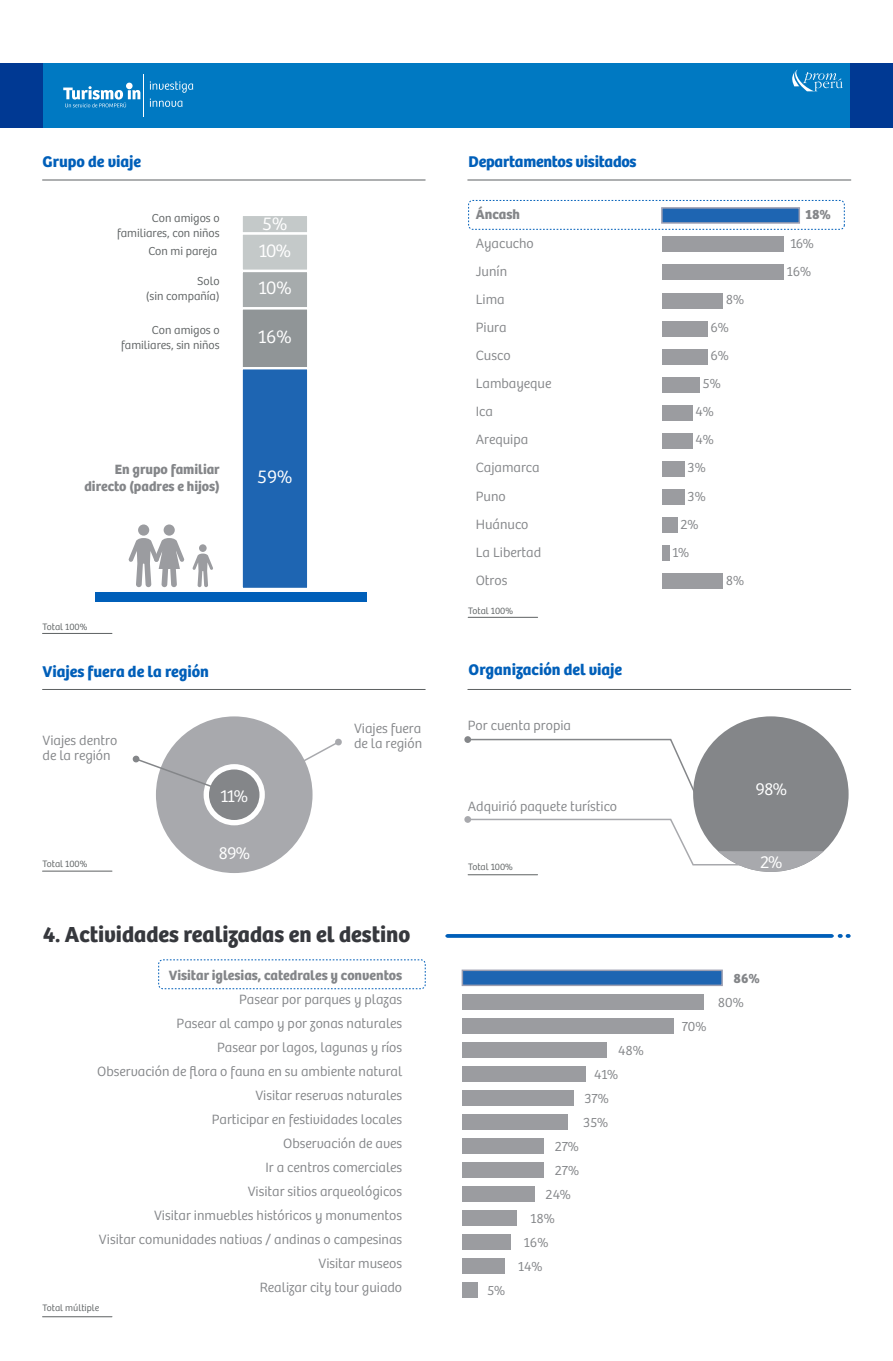
<style>
.page{position:relative;width:893px;height:1361px;background:#fff}
.page>*{position:absolute;margin:0;border:0;box-sizing:border-box;transform-origin:0 0}
.t1{font:700 22.5px "Bree";color:#36383d}
.t2{font:300 19.2px "Bree";letter-spacing:-.005em;color:#fff}
.t3{font:300 18px "Bree";color:#fff}
.t4{font:700 16.05px "Bree";color:#005fb9}
.t5{font:300 13.95px/24px "Bree";color:#848689;text-align:right}
.t6{font:700 13.95px/16.8px "Bree";color:#848689;text-align:right}
.t7{font:300 12px/15px "Bree";color:#5d6162;text-align:right}
.t8{font:300 9.6px "Bree";color:#5d6162}
</style>
<div class="page">
<div style="left:0;top:63px;width:893px;height:65px;background:#0079c2"></div>
<svg style="left:792px;top:70px;width:51px;height:21px"></svg>
<div style="left:0;top:63px;width:43px;height:65px;background:#003993"></div>
<div style="left:850px;top:63px;width:43px;height:65px;background:#003993"></div>
<svg style="left:150px;top:81px;width:43px;height:12px"></svg>
<svg style="left:150px;top:99px;width:32px;height:8px"></svg>
<hr style="left:144px;top:74px;width:1px;height:43px;background:#fff">
<div style="left:126px;top:83px;width:7px;height:6px;background:#fff;border-radius:50%"></div>
<svg style="left:63px;top:86px;width:77px;height:21px"></svg>
<div style="left:156px;top:716px;width:157px;height:157px;background:#a8a9ad;border-radius:50%"></div>
<hr style="left:43px;top:689px;width:382px;height:1px;background:#5d6162">
<hr style="left:43px;top:871px;width:69px;height:1px;background:#5d6162">
<div style="left:206px;top:767px;width:56px;height:55px;background:#848689;border-radius:50%"></div>
<div style="left:204px;top:764px;width:61px;height:61px;border:5px solid #fff;border-radius:50%"></div>
<svg style="left:132px;top:755px;width:104px;height:41px"></svg>
<svg style="left:291px;top:738px;width:51px;height:31px"></svg>
<hr style="left:468px;top:617px;width:70px;height:1px;background:#5d6162">
<hr style="left:468px;top:180px;width:383px;height:1px;background:#5d6162">
<div style="left:661px;top:207px;width:139px;height:17px;background:#1e65b2;border:2px solid #9c9eb1"></div>
<div style="left:662px;top:237px;width:122px;height:15px;background:#9b9ca0"></div>
<div style="left:662px;top:265px;width:122px;height:15px;background:#9b9ca0"></div>
<div style="left:662px;top:293px;width:61px;height:15px;background:#9b9ca0"></div>
<div style="left:662px;top:321px;width:46px;height:15px;background:#9b9ca0"></div>
<div style="left:662px;top:349px;width:46px;height:15px;background:#9b9ca0"></div>
<div style="left:662px;top:377px;width:38px;height:15px;background:#9b9ca0"></div>
<div style="left:662px;top:405px;width:31px;height:15px;background:#9b9ca0"></div>
<div style="left:662px;top:433px;width:31px;height:15px;background:#9b9ca0"></div>
<div style="left:662px;top:461px;width:23px;height:15px;background:#9b9ca0"></div>
<div style="left:662px;top:489px;width:23px;height:15px;background:#9b9ca0"></div>
<div style="left:662px;top:517px;width:16px;height:16px;background:#9b9ca0"></div>
<div style="left:662px;top:546px;width:8px;height:15px;background:#9b9ca0"></div>
<div style="left:662px;top:574px;width:61px;height:15px;background:#9b9ca0"></div>
<div style="left:468px;top:200px;width:377px;height:30px;border:1px dashed #005fb9;border-radius:4px"></div>
<hr style="left:43px;top:180px;width:382px;height:1px;background:#5d6162">
<hr style="left:43px;top:633px;width:69px;height:1px;background:#5d6162">
<div style="left:240px;top:214px;width:69px;height:21px;background:#c4c9c9;border:2px solid #fff"></div>
<div style="left:240px;top:232px;width:69px;height:40px;background:#c4c9c9;border:2px solid #fff"></div>
<div style="left:240px;top:270px;width:69px;height:39px;background:#a6abac;border:2px solid #fff"></div>
<div style="left:240px;top:307px;width:69px;height:62px;background:#909597;border:2px solid #fff"></div>
<div style="left:240px;top:367px;width:69px;height:223px;background:#1e65b2;border:2px solid #fff"></div>
<div style="left:95px;top:592px;width:272px;height:9px;background:#005fb9"></div>
<svg style="left:192px;top:553px;width:21px;height:34px"></svg>
<div style="left:199px;top:544px;width:8px;height:8px;background:#9b9ca0;border-radius:50%"></div>
<div style="left:138px;top:524px;width:11px;height:12px;background:#9b9ca0;border-radius:50%"></div>
<div style="left:164px;top:524px;width:11px;height:12px;background:#9b9ca0;border-radius:50%"></div>
<svg style="left:128px;top:538px;width:56px;height:49px"></svg>
<hr style="left:468px;top:874px;width:70px;height:1px;background:#5d6162">
<hr style="left:468px;top:689px;width:383px;height:1px;background:#5d6162">
<div style="left:693px;top:716px;width:156px;height:156px;background:#848689;border-radius:50%"></div>
<svg style="left:464px;top:736px;width:7px;height:7px"></svg>
<svg style="left:466px;top:738px;width:358px;height:134px"></svg>
<div style="left:464px;top:816px;width:7px;height:7px;background:#a8a9ad;border-radius:50%"></div>
<hr style="left:43px;top:1316px;width:69px;height:1px;background:#5d6162">
<div style="left:462px;top:1162px;width:82px;height:15px;background:#9b9ca0"></div>
<div style="left:462px;top:1090px;width:112px;height:15px;background:#9b9ca0"></div>
<div style="left:462px;top:1066px;width:124px;height:15px;background:#9b9ca0"></div>
<div style="left:462px;top:1042px;width:145px;height:15px;background:#9b9ca0"></div>
<div style="left:462px;top:1018px;width:212px;height:15px;background:#9b9ca0"></div>
<div style="left:462px;top:1282px;width:15px;height:15px;background:#9b9ca0"></div>
<div style="left:462px;top:1210px;width:55px;height:15px;background:#9b9ca0"></div>
<div style="left:462px;top:1138px;width:82px;height:15px;background:#9b9ca0"></div>
<div style="left:462px;top:994px;width:242px;height:15px;background:#9b9ca0"></div>
<div style="left:462px;top:969px;width:261px;height:17px;background:#1e65b2;border:2px solid #9c9eb1"></div>
<div style="left:462px;top:1258px;width:43px;height:15px;background:#9b9ca0"></div>
<div style="left:462px;top:1234px;width:49px;height:15px;background:#9b9ca0"></div>
<div style="left:462px;top:1186px;width:73px;height:15px;background:#9b9ca0"></div>
<div style="left:462px;top:1114px;width:106px;height:15px;background:#9b9ca0"></div>
<svg style="left:445px;top:934px;width:406px;height:4px;background:#136bbe"></svg>
<div style="left:158px;top:959px;width:268px;height:30px;border:1px dashed #005fb9;border-radius:4px"></div>
<p class="t4" style="left:43px;top:152px;width:100px">Grupo de viaje</p>
<p class="t7" style="left:117px;top:210px;width:104px">Con amigos o familiares, con niños</p>
<h2 class="t2" style="left:263px;top:213px;width:26px">5%</h2>
<p class="t7" style="left:149px;top:244px;width:70px">Con mi pareja</p>
<h2 class="t2" style="left:259px;top:240px;width:33px">10%</h2>
<p class="t7" style="left:146px;top:274px;width:75px">Solo<br>(sin compañía)</p>
<h2 class="t2" style="left:258px;top:277px;width:35px">10%</h2>
<p class="t7" style="left:121px;top:323px;width:100px">Con amigos o familiares, sin niños</p>
<h2 class="t2" style="left:258px;top:326px;width:35px">16%</h2>
<p class="t6" style="left:84px;top:461px;width:137px">En grupo familiar directo (padres e hijos)</p>
<h2 class="t2" style="left:257px;top:466px;width:36px">59%</h2>
<p class="t8" style="left:43px;top:621px;width:46px">Total 100%</p>
<p class="t4" style="left:43px;top:661px;width:168px">Viajes fuera de la región</p>
<p class="t5" style="left:354px;top:716px;width:69px">Viajes fuera</p>
<p class="t5" style="left:43px;top:729px;width:76px">Viajes dentro</p>
<p class="t5" style="left:354px;top:731px;width:70px">de la región</p>
<p class="t5" style="left:43px;top:744px;width:70px">de la región</p>
<p class="t8" style="left:43px;top:858px;width:46px">Total 100%</p>
<p class="t3" style="left:221px;top:786px;width:29px">11%</p>
<p class="t3" style="left:219px;top:842px;width:33px">89%</p>
<h1 class="t1" style="left:43px;top:920px;width:369px">4. Actividades realizadas en el destino</h1>
<p class="t6" style="left:169px;top:967px;width:235px">Visitar iglesias, catedrales y conventos</p>
<p class="t5" style="left:97px;top:987px;width:306px">Pasear por parques y plazas<br>Pasear al campo y por zonas naturales<br>Pasear por lagos, lagunas y ríos<br>Observación de flora o fauna en su ambiente natural<br>Visitar reservas naturales<br>Participar en festividades locales<br>Observación de aves<br>Ir a centros comerciales<br>Visitar sitios arqueológicos<br>Visitar inmuebles históricos y monumentos<br>Visitar comunidades nativas / andinas o campesinas<br>Visitar museos<br>Realizar city tour guiado</p>
<p class="t8" style="left:43px;top:1302px;width:58px">Total múltiple</p>
<p class="t4" style="left:469px;top:152px;width:170px">Departamentos visitados</p>
<p class="t6" style="left:476px;top:206px;width:46px">Áncash</p>
<p class="t6" style="left:805px;top:206px;width:27px">18%</p>
<p class="t5" style="left:476px;top:231px;width:60px">Ayacucho</p>
<p class="t5" style="left:791px;top:231px;width:25px">16%</p>
<p class="t5" style="left:476px;top:259px;width:33px">Junín</p>
<p class="t5" style="left:787px;top:259px;width:26px">16%</p>
<p class="t5" style="left:476px;top:288px;width:30px">Lima</p>
<p class="t5" style="left:726px;top:288px;width:20px">8%</p>
<p class="t5" style="left:476px;top:316px;width:32px">Piura</p>
<p class="t5" style="left:710px;top:316px;width:20px">6%</p>
<p class="t5" style="left:476px;top:344px;width:36px">Cusco</p>
<p class="t5" style="left:710px;top:344px;width:20px">6%</p>
<p class="t5" style="left:476px;top:372px;width:77px">Lambayeque</p>
<p class="t5" style="left:703px;top:372px;width:19px">5%</p>
<p class="t5" style="left:476px;top:400px;width:19px">Ica</p>
<p class="t5" style="left:695px;top:400px;width:20px">4%</p>
<p class="t5" style="left:476px;top:428px;width:54px">Arequipa</p>
<p class="t5" style="left:695px;top:428px;width:20px">4%</p>
<p class="t5" style="left:476px;top:456px;width:65px">Cajamarca</p>
<p class="t5" style="left:688px;top:456px;width:20px">3%</p>
<p class="t5" style="left:476px;top:484px;width:32px">Puno</p>
<p class="t5" style="left:688px;top:484px;width:20px">3%</p>
<p class="t5" style="left:476px;top:512px;width:54px">Huánuco</p>
<p class="t5" style="left:680px;top:512px;width:20px">2%</p>
<p class="t5" style="left:476px;top:540px;width:67px">La Libertad</p>
<p class="t5" style="left:672px;top:540px;width:18px">1%</p>
<p class="t5" style="left:476px;top:568px;width:33px">Otros</p>
<p class="t5" style="left:726px;top:568px;width:20px">8%</p>
<p class="t8" style="left:468px;top:605px;width:46px">Total 100%</p>
<p class="t4" style="left:469px;top:660px;width:155px">Organización del viaje</p>
<p class="t5" style="left:468px;top:714px;width:105px">Por cuenta propia</p>
<p class="t5" style="left:468px;top:794px;width:151px">Adquirió paquete turístico</p>
<p class="t8" style="left:468px;top:861px;width:46px">Total 100%</p>
<p class="t3" style="left:756px;top:779px;width:33px">98%</p>
<p class="t3" style="left:760px;top:851px;width:24px">2%</p>
<p class="t5" style="left:487px;top:1278px;width:19px">5%</p>
<p class="t5" style="left:618px;top:1038px;width:27px">48%</p>
<p class="t5" style="left:594px;top:1062px;width:26px">41%</p>
<p class="t5" style="left:584px;top:1086px;width:26px">37%</p>
<p class="t5" style="left:583px;top:1110px;width:27px">35%</p>
<p class="t5" style="left:555px;top:1134px;width:26px">27%</p>
<p class="t5" style="left:555px;top:1158px;width:26px">27%</p>
<p class="t5" style="left:546px;top:1182px;width:27px">24%</p>
<p class="t5" style="left:530px;top:1206px;width:26px">18%</p>
<p class="t5" style="left:524px;top:1230px;width:26px">16%</p>
<p class="t5" style="left:518px;top:1254px;width:26px">14%</p>
<p class="t5" style="left:682px;top:1014px;width:26px">70%</p>
<p class="t6" style="left:733px;top:970px;width:28px">86%</p>
<p class="t5" style="left:718px;top:990px;width:27px">80%</p>
</div>
